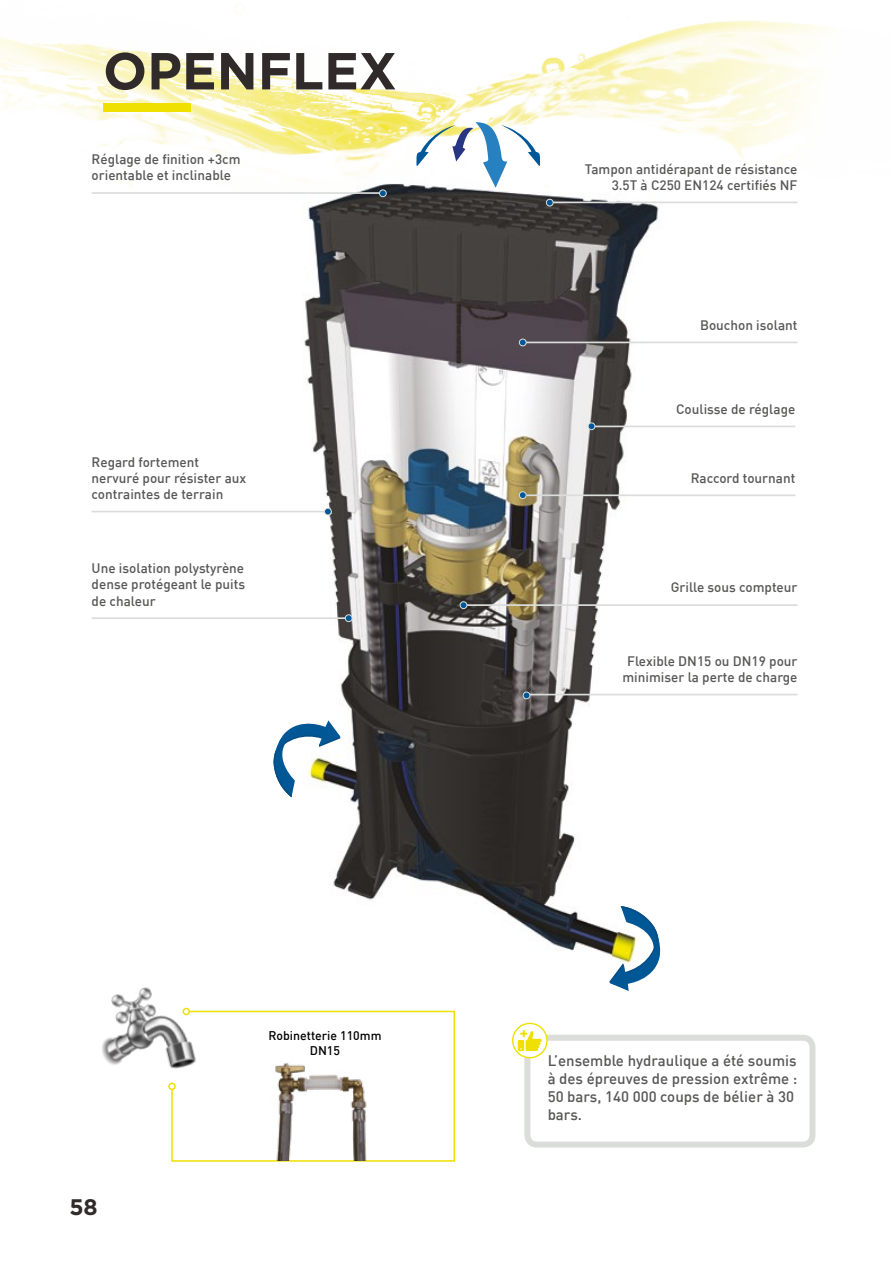
<style>
.page{position:relative;width:893px;height:1263px;background:#fff}
.page>*{position:absolute;margin:0;border:0;box-sizing:border-box;transform-origin:0 0}
.t1{font:700 52.05px "Gotham";color:#302a2a}
.t2{font:700 22.5px "Gotham";color:#302a2a}
.t3{font:500 15px/18px "DIN";color:#575756}
.t4{font:500 13.5px/16.2px "DIN";color:#575756}
.t5{font:500 12.3px/14.9px "DIN";color:#000;text-align:center}
</style>
<div class="page">
<img style="left:267px;top:275px;width:395px;height:679px">
<img style="left:0;top:16px;width:826px;height:259px">
<div style="left:103px;top:104px;width:87px;height:8px;background:#efe001"></div>
<hr style="left:591px;top:426px;width:204px;height:1px;background:#daddda">
<hr style="left:92px;top:511px;width:236px;height:1px;background:#daddda">
<hr style="left:92px;top:617px;width:257px;height:2px;background:#daddda">
<hr style="left:526px;top:694px;width:271px;height:1px;background:#daddda">
<hr style="left:464px;top:604px;width:333px;height:2px;background:#daddda">
<hr style="left:523px;top:342px;width:274px;height:1px;background:#daddda">
<hr style="left:551px;top:202px;width:246px;height:1px;background:#daddda">
<hr style="left:92px;top:192px;width:291px;height:2px;background:#daddda">
<svg style="left:416px;top:122px;width:125px;height:66px"></svg>
<svg style="left:171px;top:1010px;width:284px;height:152px"></svg>
<img style="left:207px;top:1016px;width:217px;height:144px">
<img style="left:102px;top:987px;width:149px;height:138px">
<svg style="left:609px;top:906px;width:52px;height:85px"></svg>
<div style="left:546px;top:199px;width:7px;height:7px;background:#005797;border-radius:50%"></div>
<div style="left:546px;top:199px;width:8px;height:7px;border:1px solid #dbdeda;border-radius:50%"></div>
<div style="left:379px;top:190px;width:7px;height:7px;background:#005797;border-radius:50%"></div>
<div style="left:379px;top:190px;width:8px;height:7px;border:1px solid #dbdeda;border-radius:50%"></div>
<div style="left:588px;top:423px;width:7px;height:7px;background:#005797;border-radius:50%"></div>
<div style="left:588px;top:422px;width:7px;height:8px;border:1px solid #dbdeda;border-radius:50%"></div>
<div style="left:519px;top:339px;width:7px;height:7px;background:#005797;border-radius:50%"></div>
<div style="left:519px;top:339px;width:8px;height:7px;border:1px solid #dbdeda;border-radius:50%"></div>
<div style="left:324px;top:508px;width:7px;height:7px;background:#005797;border-radius:50%"></div>
<div style="left:324px;top:508px;width:8px;height:7px;border:1px solid #dbdeda;border-radius:50%"></div>
<div style="left:345px;top:615px;width:7px;height:7px;background:#005797;border-radius:50%"></div>
<div style="left:345px;top:614px;width:7px;height:8px;border:1px solid #dbdeda;border-radius:50%"></div>
<div style="left:460px;top:602px;width:7px;height:7px;background:#005797;border-radius:50%"></div>
<div style="left:460px;top:601px;width:7px;height:8px;border:1px solid #dbdeda;border-radius:50%"></div>
<div style="left:523px;top:692px;width:7px;height:7px;background:#005797;border-radius:50%"></div>
<div style="left:523px;top:692px;width:7px;height:7px;border:1px solid #dbdeda;border-radius:50%"></div>
<svg style="left:273px;top:716px;width:67px;height:81px"></svg>
<hr style="left:526px;top:494px;width:269px;height:2px;background:#daddda">
<div style="left:519px;top:492px;width:7px;height:6px;background:#005797;border-radius:50%"></div>
<div style="left:519px;top:491px;width:8px;height:8px;border:1px solid #dbdeda;border-radius:50%"></div>
<div style="left:524px;top:1035px;width:291px;height:112px;border:6px solid #daddda;border-radius:10px"></div>
<svg style="left:513px;top:1023px;width:34px;height:35px"></svg>
<div style="left:512px;top:1023px;width:36px;height:35px;border:1px solid #efe001;border-radius:50%"></div>
<svg style="left:518px;top:1030px;width:24px;height:21px"></svg>
<h1 class="t1" style="left:103px;top:36px;width:295px">OPENFLEX</h1>
<p class="t4" style="left:92px;top:151px;width:151px">Réglage de finition +3cm orientable et inclinable</p>
<p class="t4" style="left:92px;top:453px;width:156px">Regard fortement nervuré pour résister aux contraintes de terrain</p>
<p class="t4" style="left:92px;top:560px;width:155px;text-align:justify">Une isolation polystyrène dense protégeant le puits de chaleur</p>
<h2 class="t2" style="left:69px;top:1192px;width:30px">58</h2>
<p class="t5" style="left:268px;top:1028px;width:115px">Robinetterie 110mm<br>DN15</p>
<p class="t4" style="left:585px;top:160px;width:214px;text-align:right">Tampon antidérapant de résistance<br>3.5T à C250 EN124 certifiés NF</p>
<p class="t4" style="left:700px;top:316px;width:99px">Bouchon isolant</p>
<p class="t4" style="left:676px;top:400px;width:121px">Coulisse de réglage</p>
<p class="t4" style="left:691px;top:469px;width:106px">Raccord tournant</p>
<p class="t4" style="left:671px;top:579px;width:128px">Grille sous compteur</p>
<p class="t4" style="left:622px;top:652px;width:177px;text-align:center">Flexible DN15 ou DN19 pour minimiser la perte de charge</p>
<p class="t3" style="left:548px;top:1051px;width:251px">L’ensemble hydraulique a été soumis à des épreuves de pression extrême :<br>50 bars, 140 000 coups de bélier à 30 bars.</p>
</div>
